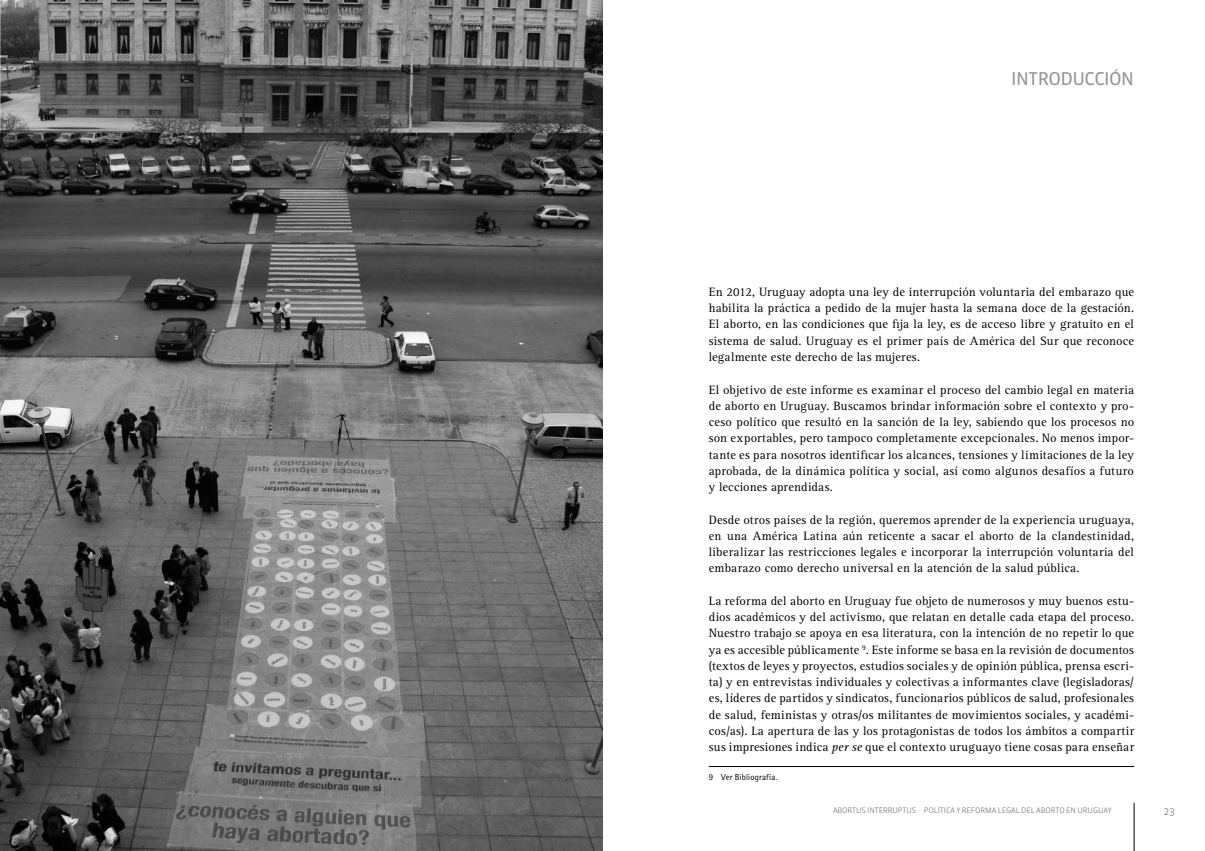
<style>
.page{position:relative;width:1205px;height:851px;background:#fff}
.page>*{position:absolute;margin:0;border:0;box-sizing:border-box;transform-origin:0 0}
.t1{font:17.5px "Sanuk";letter-spacing:-.03em;color:#939598}
.t2{font:12.5px/16.2px "Rotis Serif Std";letter-spacing:.01em;color:#000;text-align:justify}
.t3{font:300 10px "Sanuk";color:#636466}
.t4{font:8.75px "Rotis Sans Serif Std";letter-spacing:.01em;color:#000}
.t5{font:300 7.5px "Sanuk";letter-spacing:-.01em;color:#636466}
.s1{font-style:italic}
</style>
<div class="page">
<hr style="left:1134px;top:803px;width:1px;height:47px;background:#000">
<hr style="left:709px;top:766px;width:425px;height:1px;background:#000">
<img style="left:0;top:0;width:602px;height:850px">
<h1 class="t1" style="left:1011px;top:67px;width:124px">INTRODUCCIÓN</h1>
<p class="t2" style="left:709px;top:284px;width:427px">En 2012, Uruguay adopta una ley de interrupción voluntaria del embarazo que habilita la práctica a pedido de la mujer hasta la semana doce de la gestación.<br>El aborto, en las condiciones que fija la ley, es de acceso libre y gratuito en el sistema de salud. Uruguay es el primer país de América del Sur que reconoce legalmente este derecho de las mujeres.</p>
<p class="t2" style="left:709px;top:381px;width:427px">El objetivo de este informe es examinar el proceso del cambio legal en materia de aborto en Uruguay. Buscamos brindar información sobre el contexto y pro&shy;ceso político que resultó en la sanción de la ley, sabiendo que los procesos no son exportables, pero tampoco completamente excepcionales. No menos impor&shy;tante es para nosotros identificar los alcances, tensiones y limitaciones de la ley aprobada, de la dinámica política y social, así como algunos desafíos a futuro y lecciones aprendidas.</p>
<p class="t2" style="left:709px;top:511px;width:427px">Desde otros países de la región, queremos aprender de la experiencia uruguaya, en una América Latina aún reticente a sacar el aborto de la clandestinidad, liberalizar las restricciones legales e incorporar la interrupción voluntaria del embarazo como derecho universal en la atención de la salud pública.</p>
<p class="t2" style="left:709px;top:593px;width:427px">La reforma del aborto en Uruguay fue objeto de numerosos y muy buenos estu&shy;dios académicos y del activismo, que relatan en detalle cada etapa del proceso.<br>Nuestro trabajo se apoya en esa literatura, con la intención de no repetir lo que ya es accesible públicamente <sup>9</sup>. Este informe se basa en la revisión de documentos (textos de leyes y proyectos, estudios sociales y de opinión pública, prensa escri&shy;ta) y en entrevistas individuales y colectivas a informantes clave (legisladoras/ es, líderes de partidos y sindicatos, funcionarios públicos de salud, profesionales de salud, feministas y otras/os militantes de movimientos sociales, y académi&shy;cos/as). La apertura de las y los protagonistas de todos los ámbitos a compartir sus impresiones indica <span class="s1">per se</span> que el contexto uruguayo tiene cosas para enseñar</p>
<p class="t4" style="left:709px;top:771px;width:70px">9 Ver Bibliografía.</p>
<p class="t5" style="left:833px;top:805px;width:209px">ABORTUS INTERRUPTUS · PO LÍTI CA Y RE FORMA LEGAL DE L ABORTO</p>
<p class="t5" style="left:1066px;top:805px;width:47px">EN URUGUAY</p>
<p class="t3" style="left:1164px;top:805px;width:13px">23</p>
</div>
